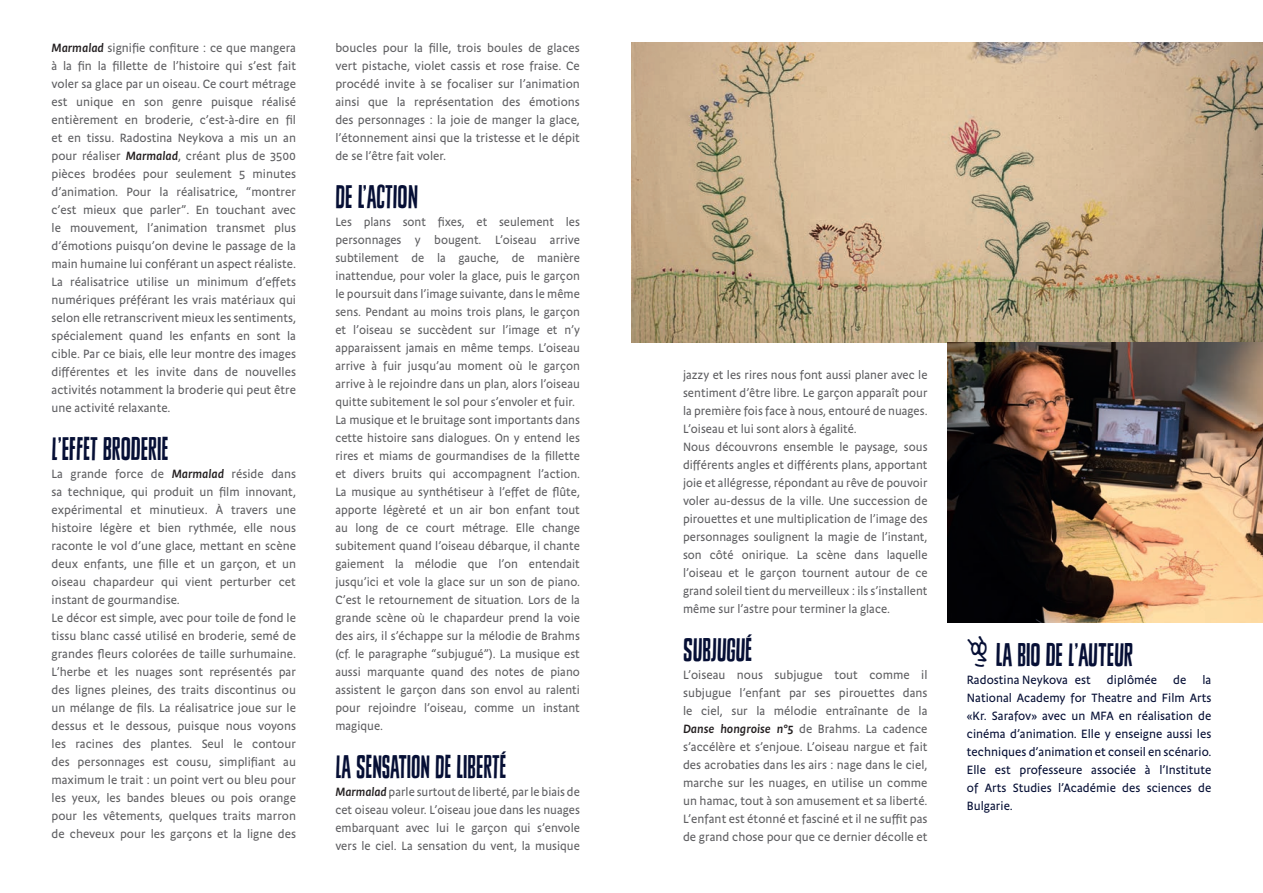
<style>
.page{position:relative;width:1263px;height:893px;background:#fff}
.page>*{position:absolute;margin:0;border:0;box-sizing:border-box;transform-origin:0 0}
.t1{font:30px "Sheldon";color:#060f35}
.t2{font:500 12px/18px "Pastoral";color:#5f5f62;text-align:justify}
.t3{font:500 12px/18px "Pastoral";color:#060f35;text-align:justify}
.s1{font-weight:600;font-style:italic;color:#231f20}
.s2{font-family:"Populaire";font-size:40.5px}
</style>
<div class="page">
<img style="left:631px;top:43px;width:632px;height:299px">
<img style="left:947px;top:342px;width:316px;height:281px">
<p class="t2" style="left:52px;top:38px;width:246px"><span class="s1">Marmalad</span> signifie confiture : ce que mangera à la fin la fillette de l’histoire qui s’est fait voler sa glace par un oiseau. Ce court métrage est unique en son genre puisque réalisé entièrement en broderie, c’est-à-dire en fil et en tissu. Radostina Neykova a mis un an pour réaliser <span class="s1">Marmalad</span>, créant plus de 3500 pièces brodées pour seulement 5 minutes d’animation. Pour la réalisatrice, “montrer c’est mieux que parler”. En touchant avec le mouvement, l’animation transmet plus d’émotions puisqu’on devine le passage de la main humaine lui conférant un aspect réaliste.<br>La réalisatrice utilise un minimum d’effets numériques préférant les vrais matériaux qui selon elle retranscrivent mieux les sentiments, spécialement quand les enfants en sont la cible. Par ce biais, elle leur montre des images différentes et les invite dans de nouvelles activités notamment la broderie qui peut être une activité relaxante.</p>
<h1 class="t1" style="left:52px;top:431px;width:70px">L’EFFET BRODERIE</h1>
<p class="t2" style="left:52px;top:464px;width:246px;text-align:left">La grande force de <span class="s1">Marmalad</span> réside dans sa technique, qui produit un film innovant, expérimental et minutieux. À travers une histoire légère et bien rythmée, elle nous raconte le vol d’une glace, mettant en scène deux enfants, une fille et un garçon, et un oiseau chapardeur qui vient perturber cet instant de gourmandise.<br>Le décor est simple, avec pour toile de fond le tissu blanc cassé utilisé en broderie, semé de grandes fleurs colorées de taille surhumaine.<br>L’herbe et les nuages sont représentés par des lignes pleines, des traits discontinus ou un mélange de fils. La réalisatrice joue sur le dessus et le dessous, puisque nous voyons les racines des plantes. Seul le contour des personnages est cousu, simplifiant au maximum le trait : un point vert ou bleu pour les yeux, les bandes bleues ou pois orange pour les vêtements, quelques traits marron de cheveux pour les garçons et la ligne des</p>
<p class="t2" style="left:335px;top:38px;width:246px">boucles pour la fille, trois boules de glaces vert pistache, violet cassis et rose fraise. Ce procédé invite à se focaliser sur l’animation ainsi que la représentation des émotions des personnages : la joie de manger la glace, l’étonnement ainsi que la tristesse et le dépit de se l’être fait voler.</p>
<h1 class="t1" style="left:335px;top:179px;width:73px">DE L’ACTION</h1>
<p class="t2" style="left:335px;top:212px;width:246px;text-align:left">Les plans sont fixes, et seulement les personnages y bougent. L’oiseau arrive subtilement de la gauche, de manière inattendue, pour voler la glace, puis le garçon le poursuit dans l’image suivante, dans le même sens. Pendant au moins trois plans, le garçon et l’oiseau se succèdent sur l’image et n’y apparaissent jamais en même temps. L’oiseau arrive à fuir jusqu’au moment où le garçon arrive à le rejoindre dans un plan, alors l’oiseau quitte subitement le sol pour s’envoler et fuir.<br>La musique et le bruitage sont importants dans cette histoire sans dialogues. On y entend les rires et miams de gourmandises de la fillette et divers bruits qui accompagnent l’action.<br>La musique au synthétiseur à l’effet de flûte, apporte légèreté et un air bon enfant tout au long de ce court métrage. Elle change subitement quand l’oiseau débarque, il chante gaiement la mélodie que l’on entendait jusqu’ici et vole la glace sur un son de piano.<br>C’est le retournement de situation. Lors de la grande scène où le chapardeur prend la voie des airs, il s’échappe sur la mélodie de Brahms (cf. le paragraphe “subjugué”). La musique est aussi marquante quand des notes de piano assistent le garçon dans son envol au ralenti pour rejoindre l’oiseau, comme un instant magique.</p>
<h1 class="t1" style="left:335px;top:749px;width:173px">LASENSATION DELIBERTÉ</h1>
<p class="t2" style="left:335px;top:782px;width:246px"><span class="s1">Marmalad</span> parle surtout de liberté, par le biais de cet oiseau voleur. L’oiseau joue dans les nuages embarquant avec lui le garçon qui s’envole vers le ciel. La sensation du vent, la musique</p>
<p class="t2" style="left:683px;top:366px;width:246px;text-align:left">jazzy et les rires nous font aussi planer avec le sentiment d’être libre. Le garçon apparaît pour la première fois face à nous, entouré de nuages.<br>L’oiseau et lui sont alors à égalité.<br>Nous découvrons ensemble le paysage, sous différents angles et différents plans, apportant joie et allégresse, répondant au rêve de pouvoir voler au-dessus de la ville. Une succession de pirouettes et une multiplication de l’image des personnages soulignent la magie de l’instant, son côté onirique. La scène dans laquelle l’oiseau et le garçon tournent autour de ce grand soleil tient du merveilleux : ils s’installent même sur l’astre pour terminer la glace.</p>
<h1 class="t1" style="left:683px;top:632px;width:71px">SUBJUGUÉ</h1>
<p class="t2" style="left:683px;top:666px;width:246px">L’oiseau nous subjugue tout comme il subjugue l’enfant par ses pirouettes dans le ciel, sur la mélodie entraînante de la <span class="s1">Danse hongroise n°5</span> de Brahms. La cadence s’accélère et s’enjoue. L’oiseau nargue et fait des acrobaties dans les airs : nage dans le ciel, marche sur les nuages, en utilise un comme un hamac, tout à son amusement et sa liberté.<br>L’enfant est étonné et fasciné et il ne suffit pas de grand chose pour que ce dernier décolle et</p>
<h1 class="t1" style="left:967px;top:637px;width:168px"><span class="s2">Q</span> LA BIO DE L’AUTEUR</h1>
<p class="t3" style="left:967px;top:670px;width:126px">Radostina Neykova est</p>
<p class="t3" style="left:1107px;top:670px;width:52px">diplômée</p>
<p class="t3" style="left:1173px;top:670px;width:15px">de</p>
<p class="t3" style="left:967px;top:670px;width:246px;text-indent:236px">la National Academy for Theatre and Film Arts «Kr. Sarafov» avec un MFA en réalisation de cinéma d’animation. Elle y enseigne aussi les techniques d’animation et conseil en scénario.<br>Elle est professeure associée à l’Institute of Arts Studies l’Académie des sciences de Bulgarie.</p>
</div>
